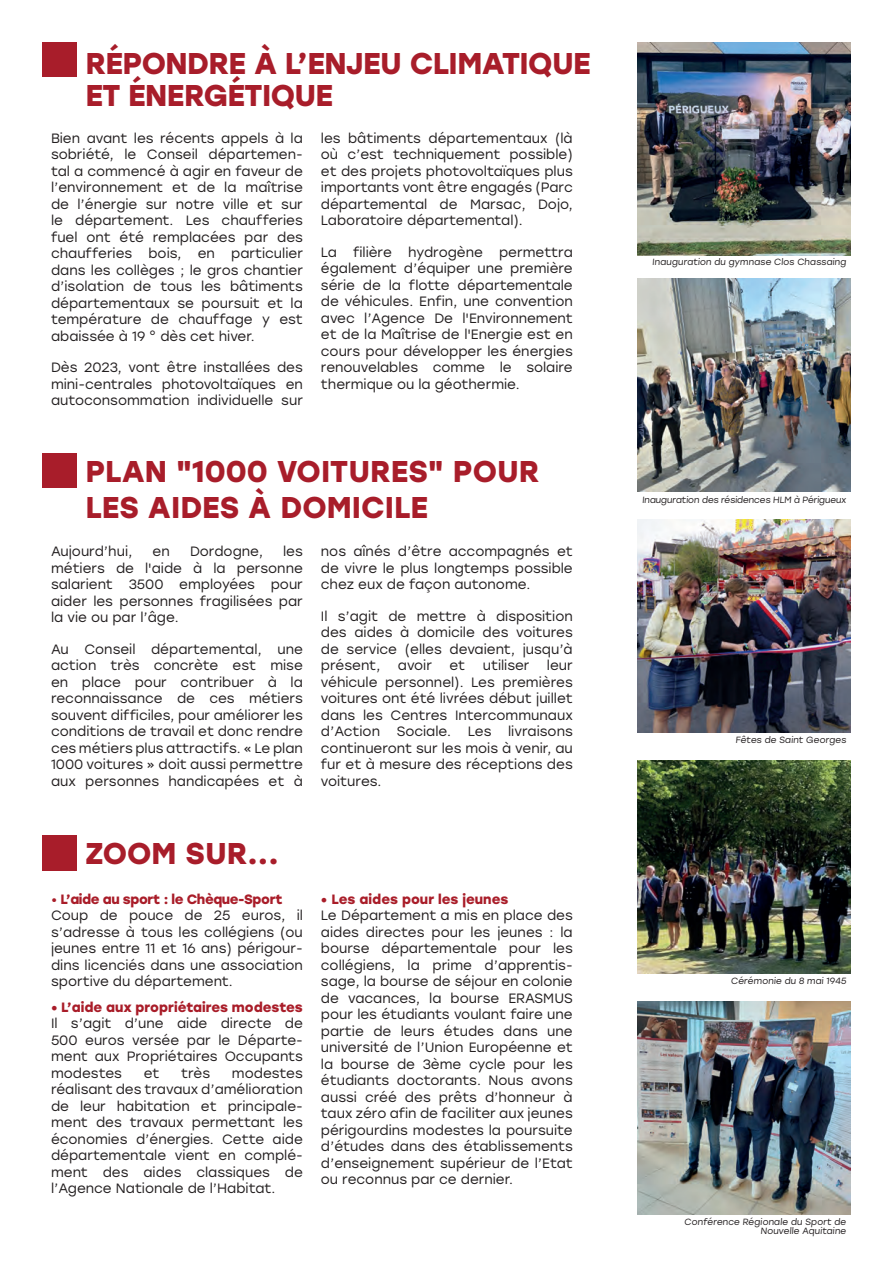
<style>
.page{position:relative;width:893px;height:1263px;background:#fff}
.page>*{position:absolute;margin:0;border:0;box-sizing:border-box;transform-origin:0 0}
.t1{font:700 30px/31.5px "Stolzl";letter-spacing:-.01em;color:#a81d2a}
.t2{font:13.5px/16.5px "Stolzl";color:#231f20;text-align:justify}
.t3{font:700 13.5px "Stolzl";color:#a91d29}
.t4{font:9px/9px "Stolzl";color:#231f20;text-align:right}
.s1{color:#a91d29}
.s2{font-weight:700;color:#a91d29}
</style>
<div class="page">
<div style="left:43px;top:43px;width:34px;height:34px;background:#a81d2a"></div>
<div style="left:43px;top:835px;width:34px;height:36px;background:#a81d2a"></div>
<div style="left:43px;top:454px;width:34px;height:34px;background:#a81d2a"></div>
<img style="left:638px;top:520px;width:212px;height:212px">
<img style="left:638px;top:43px;width:212px;height:212px">
<img style="left:638px;top:279px;width:212px;height:212px">
<img style="left:638px;top:1001px;width:212px;height:213px">
<img style="left:638px;top:760px;width:212px;height:213px">
<h1 class="t1" style="left:85px;top:46px;width:507px">RÉPONDRE À L’ENJEU CLIMATIQUE<br>ET ÉNERGÉTIQUE</h1>
<p class="t2" style="left:51px;top:129px;width:253px">Bien avant les récents appels à la sobriété, le Conseil départemen&shy;tal a commencé à agir en faveur de l’environnement et de la maîtrise de l’énergie sur notre ville et sur le département. Les chaufferies fuel ont été remplacées par des chaufferies bois, en particulier dans les collèges ; le gros chantier d’isolation de tous les bâtiments départementaux se poursuit et la température de chauffage y est abaissée à 19 ° dès cet hiver.</p>
<p class="t2" style="left:51px;top:359px;width:253px">Dès 2023, vont être installées des mini-centrales photovoltaïques en autoconsommation individuelle sur</p>
<p class="t2" style="left:321px;top:129px;width:253px">les bâtiments départementaux (là où c’est techniquement possible) et des projets photovoltaïques plus importants vont être engagés (Parc départemental de Marsac, Dojo, Laboratoire départemental).</p>
<p class="t2" style="left:321px;top:243px;width:253px">La filière hydrogène permettra également d’équiper une première série de la flotte départementale de véhicules. Enfin, une convention avec l’Agence De l'Environnement et de la Maîtrise de l'Energie est en cours pour développer les énergies renouvelables comme le solaire thermique ou la géothermie.</p>
<h1 class="t1" style="left:85px;top:452px;width:456px;line-height:36px">PLAN "1000 VOITURES" POUR<br>LES AIDES À DOMICILE</h1>
<p class="t2" style="left:51px;top:543px;width:83px">Aujourd’hui,</p>
<p class="t2" style="left:153px;top:543px;width:19px">en</p>
<p class="t2" style="left:190px;top:543px;width:74px">Dordogne,</p>
<p class="t2" style="left:321px;top:543px;width:253px">nos aînés d’être accompagnés et de vivre le plus longtemps possible chez eux de façon autonome.</p>
<p class="t2" style="left:321px;top:607px;width:253px">Il s’agit de mettre à disposition des aides à domicile des voitures de service (elles devaient, jusqu’à présent,</p>
<p class="t2" style="left:51px;top:543px;width:253px;text-indent:232px">les métiers de l'aide à la personne salarient 3500 employées pour aider les personnes fragilisées par la vie ou par l’âge.</p>
<p class="t2" style="left:51px;top:640px;width:253px">Au Conseil départemental, une action très concrète est mise en place pour contribuer à la reconnaissance de ces métiers souvent difficiles, pour améliorer les conditions de travail et donc rendre ces métiers plus attractifs. « Le plan 1000 voitures » doit aussi permettre aux personnes handicapées et à</p>
<p class="t2" style="left:398px;top:657px;width:36px">avoir</p>
<p class="t2" style="left:449px;top:657px;width:17px">et</p>
<p class="t2" style="left:483px;top:657px;width:48px">utiliser</p>
<p class="t2" style="left:321px;top:657px;width:253px;text-indent:226px">leur véhicule personnel). Les premières voitures ont été livrées début juillet dans les Centres Intercommunaux d’Action Sociale. Les livraisons continueront sur les mois à venir, au fur et à mesure des réceptions des voitures.</p>
<h1 class="t1" style="left:85px;top:835px;width:195px">ZOOM SUR...</h1>
<p class="t2" style="left:51px;top:890px;width:253px;text-align:left"><span class="s1">•</span> <span class="s2">L’aide au sport : le Chèque-Sport<br></span>Coup de pouce de 25 euros, il s’adresse à tous les collégiens (ou jeunes entre 11 et 16 ans) périgour&shy;dins licenciés dans une association sportive du département.</p>
<p class="t3" style="left:51px;top:997px;width:253px">• L’aide aux propriétaires modestes</p>
<p class="t2" style="left:51px;top:1015px;width:253px">Il s’agit d’une aide directe de 500 euros versée par le Départe&shy;ment aux Propriétaires Occupants modestes</p>
<p class="t2" style="left:144px;top:1064px;width:17px">et</p>
<p class="t2" style="left:181px;top:1064px;width:31px">très</p>
<p class="t2" style="left:51px;top:1064px;width:253px;text-indent:181px">modestes réalisant des travaux d’amélioration de leur habitation et principale&shy;ment des travaux permettant les économies d’énergies. Cette aide départementale vient en complé&shy;ment des aides classiques de l’Agence Nationale de l’Habitat.</p>
<p class="t3" style="left:321px;top:889px;width:189px">• Les aides pour les jeunes</p>
<p class="t2" style="left:321px;top:907px;width:253px">Le Département a mis en place des aides directes pour les jeunes : la bourse départementale pour les collégiens, la prime d’apprentis&shy;sage, la bourse de séjour en colonie de vacances, la bourse ERASMUS pour les étudiants voulant faire une partie de leurs études dans une université de l’Union Européenne et la bourse de 3ème cycle pour les étudiants doctorants. Nous avons aussi créé des prêts d’honneur à taux zéro afin de faciliter aux jeunes périgourdins modestes la poursuite d’études dans des établissements d’enseignement supérieur de l’Etat ou reconnus par ce dernier.</p>
<p class="t4" style="left:652px;top:257px;width:197px">Inauguration du gymnase Clos Chassaing</p>
<p class="t4" style="left:642px;top:494px;width:207px">Inauguration des résidences HLM à Périgueux</p>
<p class="t4" style="left:735px;top:735px;width:113px">Fêtes de Saint Georges</p>
<p class="t4" style="left:731px;top:976px;width:118px">Cérémonie du 8 mai 1945</p>
<p class="t4" style="left:684px;top:1217px;width:164px">Conférence Régionale du Sport de<br>Nouvelle Aquitaine</p>
</div>
